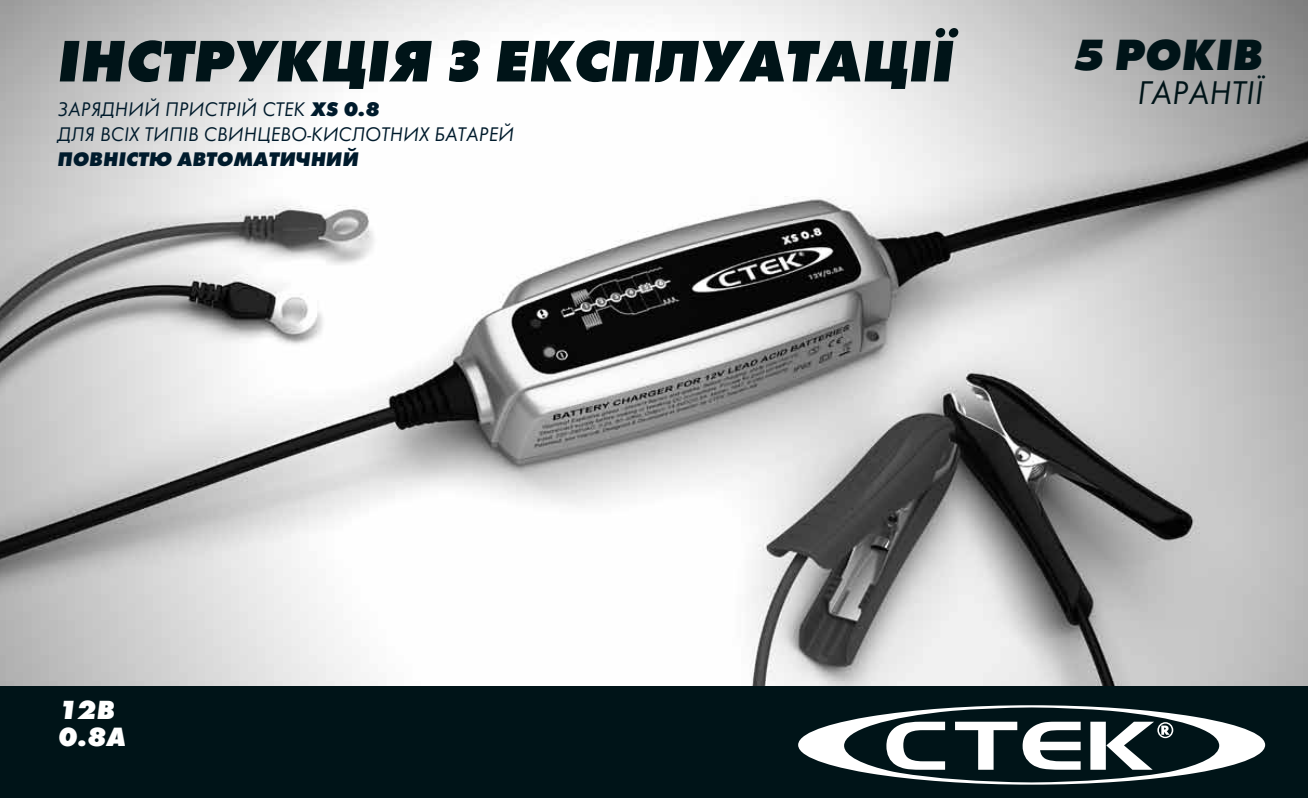
<style>
.page{position:relative;width:1308px;height:798px;background:#fff}
.page>*{position:absolute;margin:0;border:0;box-sizing:border-box;transform-origin:0 0}
.t1{font:italic 700 expanded 60.75px "Futura";color:#001418}
.t2{font:italic 700 expanded 45.45px "Futura";color:#001418}
.t3{font:33.98px "Futura Boo Obl";color:#001418}
.t4{font:italic 700 expanded 27.22px/27.2px "Futura";color:#fff}
.t5{font:20.47px/25px "Futura Boo Obl";color:#001b2c}
.t6{font:italic 700 expanded 20.47px "Futura";color:#001b2c}
.s1{font-family:"Futura";font-weight:700;font-style:italic;font-stretch:expanded}
</style>
<div class="page">
<img style="left:0;top:0;width:1307px;height:686px">
<div style="left:0;top:686px;width:1307px;height:111px;background:#001418"></div>
<svg style="left:798px;top:705px;width:467px;height:79px"></svg>
<h1 class="t1" style="left:57px;top:24px;width:898px">ІНСТРУКЦІЯ З ЕКСПЛУАТАЦІЇ</h1>
<p class="t5" style="left:57px;top:96px;width:458px">ЗАРЯДНИЙ ПРИСТРІЙ CTEK <span class="s1">XS 0.8<br></span>ДЛЯ ВСІХ ТИПІВ СВИНЦЕВО-КИСЛОТНИХ БАТАРЕЙ</p>
<p class="t6" style="left:57px;top:146px;width:303px">ПОВНІСТЮ АВТОМАТИЧНИЙ</p>
<h2 class="t2" style="left:1071px;top:27px;width:194px">5 РОКІВ</h2>
<h3 class="t3" style="left:1137px;top:72px;width:127px">ГАРАНТІЇ</h3>
<h3 class="t4" style="left:57px;top:695px;width:69px">12B<br>0.8A</h3>
</div>
